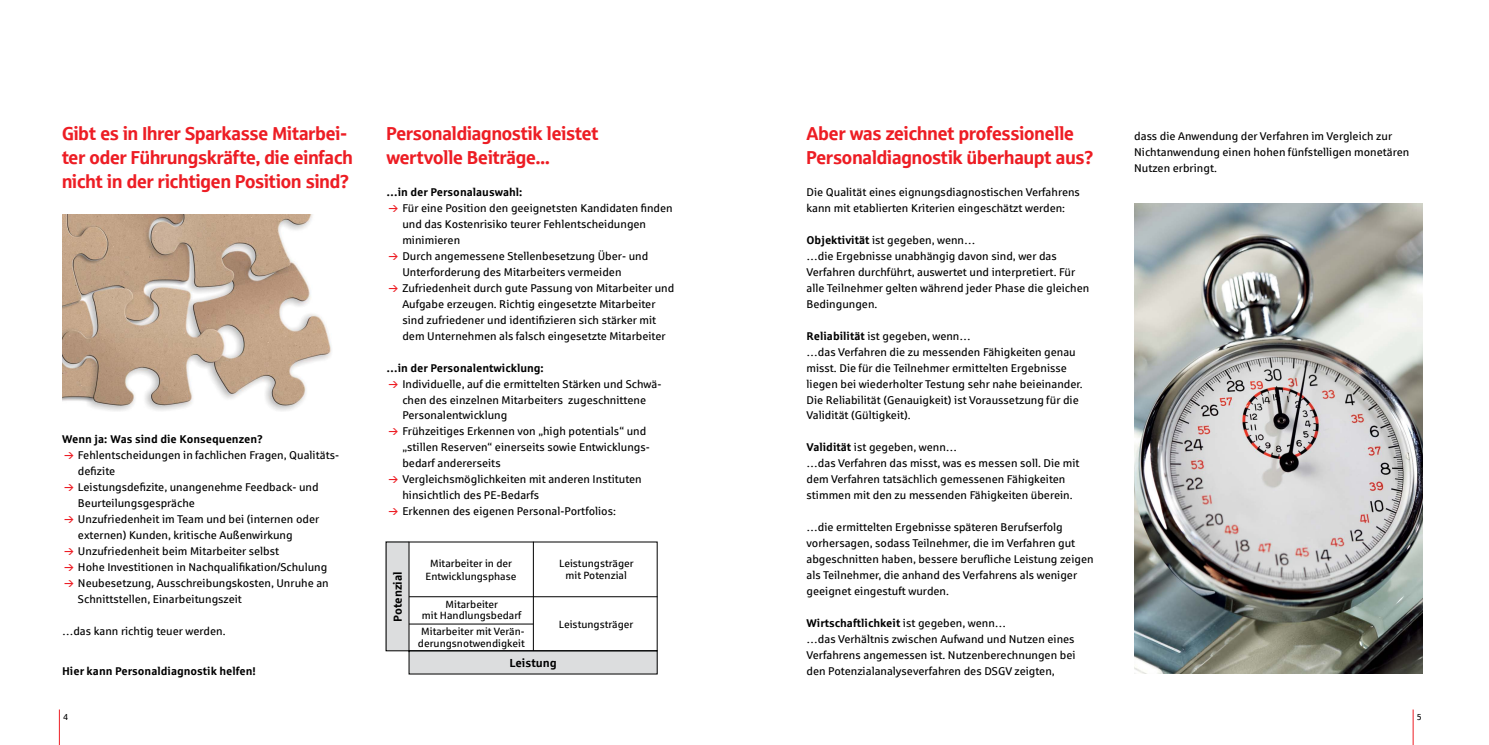
<style>
.page{position:relative;width:1489px;height:745px;background:#fff}
.page>*{position:absolute;margin:0;border:0;box-sizing:border-box;transform-origin:0 0}
.t1{font:18.75px/23.8px "Sparkasse Head";color:#ed1d24}
.t2{font:700 11.62px "Sparkasse Rg";color:#000}
.t3{font:11.25px/16px "Sparkasse Rg";color:#000}
.t4{font:700 11.25px "Sparkasse Rg";color:#000}
.t5{font:10.5px/12.9px "Sparkasse Rg";color:#000;text-align:center}
.t6{font:8.75px "Sparkasse Rg";color:#000}
.s1{font-weight:700}
</style>
<div class="page">
<hr style="left:59px;top:709px;width:1px;height:35px;background:#ed1d24">
<hr style="left:1412px;top:709px;width:1px;height:35px;background:#ed1d24">
<img style="left:62px;top:214px;width:270px;height:197px">
<div style="left:386px;top:541px;width:23px;height:109px;background:#dcddde"></div>
<div style="left:409px;top:650px;width:248px;height:23px;background:#dcddde"></div>
<div style="left:409px;top:650px;width:248px;height:23px;border:1px solid #000"></div>
<hr style="left:408px;top:541px;width:1px;height:110px;background:#000">
<hr style="left:533px;top:541px;width:1px;height:109px;background:#000">
<hr style="left:409px;top:596px;width:248px;height:1px;background:#000">
<hr style="left:409px;top:623px;width:124px;height:1px;background:#000">
<img style="left:1134px;top:204px;width:288px;height:469px">
<h1 class="t1" style="left:62px;top:121px;width:292px">Gibt es in Ihrer Sparkasse Mitarbei&shy;ter oder Führungskräfte, die einfach nicht in der richtigen Position sind?</h1>
<p class="t4" style="left:62px;top:432px;width:202px">Wenn ja: Was sind die Konsequenzen?</p>
<p class="t3" style="left:78px;top:447px;width:263px">Fehlentscheidungen in fachlichen Fragen, Qualitäts&shy;defizite<br>Leistungsdefizite, unangenehme Feedback- und Beurteilungsgespräche<br>Unzufriedenheit im Team und bei (internen oder externen) Kunden, kritische Außenwirkung Unzufriedenheit beim Mitarbeiter selbst<br>Hohe Investitionen in Nachqualifikation/Schulung Neubesetzung, Ausschreibungskosten, Unruhe an Schnittstellen, Einarbeitungszeit</p>
<p class="t3" style="left:62px;top:622px;width:165px">…das kann richtig teuer werden.</p>
<p class="t4" style="left:62px;top:663px;width:195px">Hier kann Personaldiagnostik helfen!</p>
<h1 class="t1" style="left:386px;top:121px;width:213px">Personaldiagnostik leistet wertvolle Beiträge...</h1>
<p class="t4" style="left:386px;top:185px;width:137px">…in der Personalauswahl:</p>
<p class="t3" style="left:402px;top:199px;width:273px">Für eine Position den geeignetsten Kandidaten finden und das Kostenrisiko teurer Fehlentscheidungen minimieren<br>Durch angemessene Stellenbesetzung Über- und Unterforderung des Mitarbeiters vermeiden Zufriedenheit durch gute Passung von Mitarbeiter und Aufgabe erzeugen. Richtig eingesetzte Mitarbeiter sind zufriedener und identifizieren sich stärker mit dem Unternehmen als falsch eingesetzte Mitarbeiter</p>
<p class="t4" style="left:386px;top:360px;width:159px">…in der Personalentwicklung:</p>
<p class="t3" style="left:402px;top:375px;width:260px">Individuelle, auf die ermittelten Stärken und Schwä&shy;chen des einzelnen Mitarbeiters zugeschnittene Personalentwicklung<br>Frühzeitiges Erkennen von „high potentials“ und „stillen Reserven“ einerseits sowie Entwicklungs&shy;bedarf andererseits<br>Vergleichsmöglichkeiten mit anderen Instituten hinsichtlich des PE-Bedarfs<br>Erkennen des eigenen Personal-Portfolios:</p>
<p class="t2" style="left:390px;top:621px;width:52px;rotate:-90deg">Potenzial</p>
<p class="t5" style="left:425px;top:556px;width:92px">Mitarbeiter in der<br>Entwicklungsphase</p>
<p class="t5" style="left:422px;top:597px;width:101px;line-height:11.6px">Mitarbeiter<br>mit Handlungsbedarf</p>
<p class="t5" style="left:418px;top:625px;width:108px;line-height:11.6px">Mitarbeiter mit Verän&shy;derungsnotwendigkeit</p>
<p class="t5" style="left:559px;top:555px;width:76px">Leistungsträger mit Potenzial</p>
<p class="t5" style="left:559px;top:617px;width:76px">Leistungsträger</p>
<p class="t2" style="left:509px;top:654px;width:49px">Leistung</p>
<h1 class="t1" style="left:806px;top:121px;width:288px">Aber was zeichnet professionelle<br>Personaldiagnostik überhaupt aus?</h1>
<p class="t3" style="left:806px;top:184px;width:275px">Die Qualität eines eignungsdiagnostischen Verfahrens kann mit etablierten Kriterien eingeschätzt werden:</p>
<p class="t3" style="left:806px;top:231px;width:284px"><span class="s1">Objektivität</span> ist gegeben, wenn…<br>…die Ergebnisse unabhängig davon sind, wer das Verfahren durchführt, auswertet und interpretiert. Für alle Teilnehmer gelten während jeder Phase die gleichen Bedingungen.</p>
<p class="t3" style="left:806px;top:327px;width:278px"><span class="s1">Reliabilität</span> ist gegeben, wenn…<br>…das Verfahren die zu messenden Fähigkeiten genau misst. Die für die Teilnehmer ermittelten Ergebnisse liegen bei wiederholter Testung sehr nahe beieinander.<br>Die Reliabilität (Genauigkeit) ist Voraussetzung für die Validität (Gültigkeit).</p>
<p class="t3" style="left:806px;top:439px;width:275px"><span class="s1">Validität</span> ist gegeben, wenn…<br>…das Verfahren das misst, was es messen soll. Die mit dem Verfahren tatsächlich gemessenen Fähigkeiten stimmen mit den zu messenden Fähigkeiten überein.</p>
<p class="t3" style="left:806px;top:518px;width:288px">…die ermittelten Ergebnisse späteren Berufserfolg vorhersagen, sodass Teilnehmer, die im Verfahren gut abgeschnitten haben, bessere berufliche Leistung zeigen als Teilnehmer, die anhand des Verfahrens als weniger geeignet eingestuft wurden.</p>
<p class="t3" style="left:806px;top:614px;width:270px"><span class="s1">Wirtschaftlichkeit</span> ist gegeben, wenn…<br>…das Verhältnis zwischen Aufwand und Nutzen eines Verfahrens angemessen ist. Nutzenberechnungen bei den Potenzialanalyseverfahren des DSGV zeigten,</p>
<p class="t3" style="left:1134px;top:128px;width:276px">dass die Anwendung der Verfahren im Vergleich zur<br>Nichtanwendung einen hohen fünfstelligen monetären<br>Nutzen erbringt.</p>
<p class="t6" style="left:63px;top:711px;width:7px">4</p>
<p class="t6" style="left:1416px;top:711px;width:7px">5</p>
</div>
